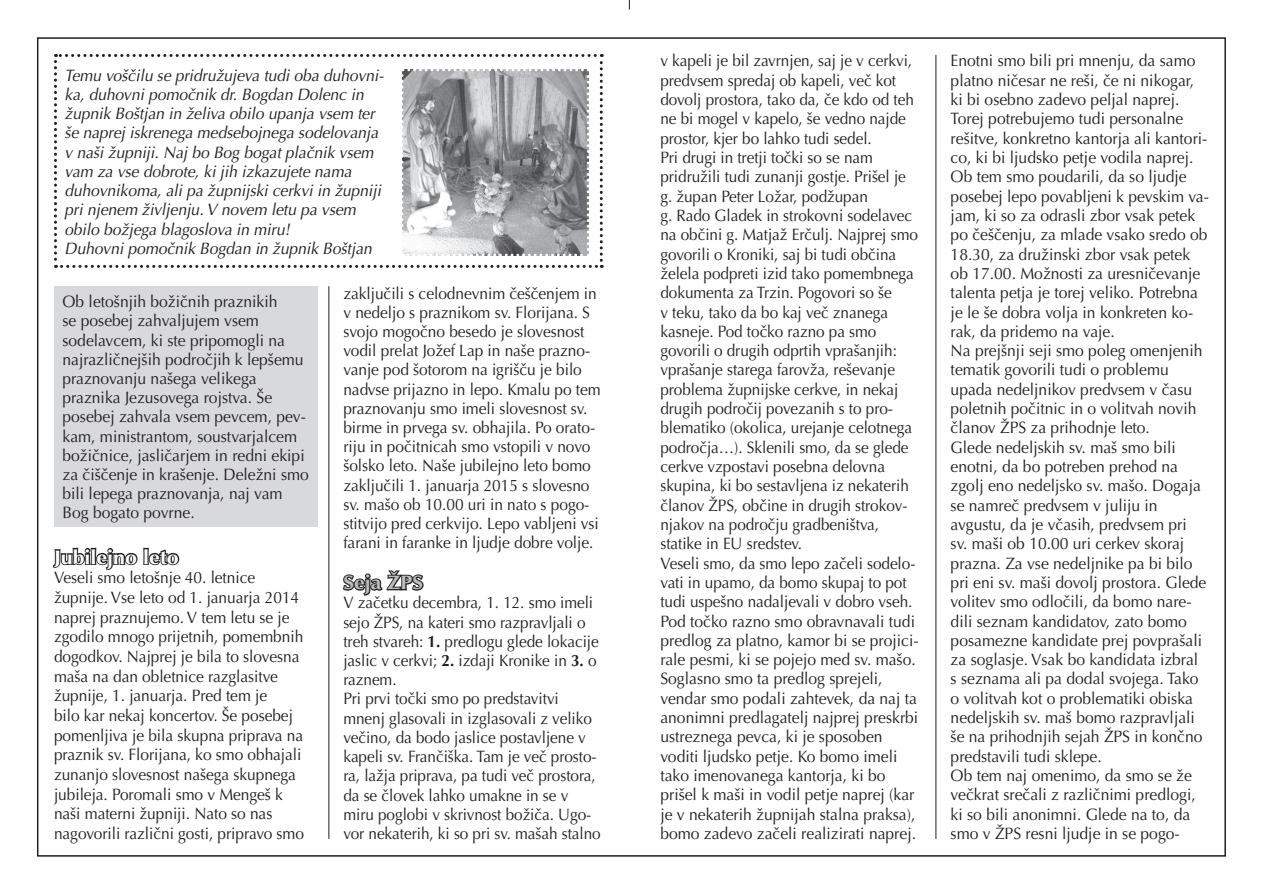
<style>
.page{position:relative;width:1263px;height:893px;background:#fff}
.page>*{position:absolute;margin:0;border:0;box-sizing:border-box;transform-origin:0 0}
.t1{font:700 19.5px "Optima";color:#fff;scale:1.1 1}
.t2{font:700 19.5px "Optima";color:#bcbdc0;scale:1.1 1}
.t3{font:16.5px/19.4px "Optima";letter-spacing:-.005em;color:#231f20;scale:.95 1}
.t4{font:16.5px/19.4px "Optima";letter-spacing:-.005em;color:#231f20;scale:.93 1}
.t5{font:16.5px/19.6px "Optima";letter-spacing:-.005em;color:#231f20;scale:.94 1}
.t6{font:italic 16.5px/19.2px "Optima";letter-spacing:-.005em;color:#231f20;scale:.95 1}
.s1{font-weight:700}
</style>
<div class="page">
<hr style="left:935px;top:55px;width:1px;height:784px;background:#231f20">
<svg style="left:343px;top:570px;width:81px;height:26px"></svg>
<hr style="left:328px;top:286px;width:1px;height:553px;background:#231f20">
<svg style="left:52px;top:547px;width:128px;height:24px"></svg>
<svg style="left:54px;top:54px;width:549px;height:214px"></svg>
<div style="left:54px;top:286px;width:264px;height:241px;background:#d8d9db"></div>
<p class="t6" style="left:65px;top:66px;width:341px">Temu voščilu se pridružujeva tudioba duhovni&shy;ka,duhovnipomočnik dr.Bogdan Dolenc in župnik Boštjan in želiva obilo upanja vsem ter še naprej iskrenega medseboj nega sodelovanja v našižupnij i.Naj bo Bog bogatplačnik vsem vam za vse dobrote,kij ih izkazujete nama duhovnikoma,alipa župnijskicerkviin župnij i prinjenem življenj u.V novem letu pa vsem obilo božjega blagoslova in miru!</p>
<p class="t6" style="left:65px;top:239px;width:329px">Duhovnipomočnik Bogdan in župnik Boštjan</p>
<p class="t3" style="left:63px;top:292px;width:228px">Ob letošnjih božičnih praznikih</p>
<p class="t3" style="left:63px;top:311px;width:261px">se posebej zahvaljujem vsem sodelavcem, ki ste pripomogli na najrazličnejših področjih k lepšemu praznovanju našega velikega praznika Jezusovega rojstva. Še posebej zahvala vsem pevcem, pev&shy;kam, ministrantom, soustvarjalcem božičnice, jasličarjem in redni ekipi za čiščenje in krašenje. Deležni smo bili lepega praznovanja, naj vam<br>Bog bogato povrne.</p>
<p class="t1" style="left:54px;top:546px;width:115px">Jubilejno leto</p>
<p class="t5" style="left:54px;top:568px;width:268px">Veseli smo letošnje 40. letnice župnije. Vse leto od 1. januarja 2014 naprej praznujemo. V tem letu se je zgodilo mnogo prijetnih, pomembnih dogodkov. Najprej je bila to slovesna maša na dan obletnice razglasitve župnije, 1. januarja. Pred tem je<br>bilo kar nekaj koncertov. Še posebej pomenljiva je bila skupna priprava na praznik sv. Florijana, ko smo obhajali zunanjo slovesnost našega skupnega jubileja. Poromali smo v Mengeš k naši materni župniji. Nato so nas nagovorili različni gosti, pripravo smo</p>
<p class="t5" style="left:343px;top:284px;width:275px;line-height:19.2px">zaključili s celodnevnim češčenjem in v nedeljo s praznikom sv. Florijana. S svojo mogočno besedo je slovesnost vodil prelat Jožef Lap in naše prazno&shy;vanje pod šotorom na igrišču je bilo nadvse prijazno in lepo. Kmalu po tem praznovanju smo imeli slovesnost sv. birme in prvega sv. obhajila. Po orato&shy;riju in počitnicah smo vstopili v novo šolsko leto. Naše jubilejno leto bomo zaključili 1. januarja 2015 s slovesno sv. mašo ob 10.00 uri in nato s pogo&shy;stitvijo pred cerkvijo. Lepo vabljeni vsi farani in faranke in ljudje dobre volje.</p>
<p class="t2" style="left:343px;top:571px;width:74px">Seja ŽPS</p>
<p class="t4" style="left:343px;top:593px;width:276px">V začetku decembra, 1. 12. smo imeli sejo ŽPS, na kateri smo razpravljali o treh stvareh: <span class="s1">1.</span> predlogu glede lokacije jaslic v cerkvi; <span class="s1">2.</span> izdaji Kronike in <span class="s1">3.</span> o raznem.</p>
<p class="t4" style="left:343px;top:689px;width:278px">Pri prvi točki smo po predstavitvi mnenj glasovali in izglasovali z veliko večino, da bodo jaslice postavljene v kapeli sv. Frančiška. Tam je več prosto&shy;ra, lažja priprava, pa tudi več prostora, da se človek lahko umakne in se v miru poglobi v skrivnost božiča. Ugo&shy;vor nekaterih, ki so pri sv. mašah stalno</p>
<p class="t4" style="left:660px;top:51px;width:274px">v kapeli je bil zavrnjen, saj je v cerkvi, predvsem spredaj ob kapeli, več kot dovolj prostora, tako da, če kdo od teh ne bi mogel v kapelo, še vedno najde prostor, kjer bo lahko tudi sedel.</p>
<p class="t4" style="left:660px;top:148px;width:265px">Pri drugi in tretji točki so se nam pridružili tudi zunanji gostje. Prišel je g. župan Peter Ložar, podžupan</p>
<p class="t4" style="left:660px;top:206px;width:278px">g. Rado Gladek in strokovni sodelavec na občini g. Matjaž Erčulj. Najprej smo govorili o Kroniki, saj bi tudi občina želela podpreti izid tako pomembnega dokumenta za Trzin. Pogovori so še<br>v teku, tako da bo kaj več znanega kasneje. Pod točko razno pa smo govorili o drugih odprtih vprašanjih: vprašanje starega farovža, reševanje problema župnijske cerkve, in nekaj drugih področij povezanih s to pro&shy;blematiko (okolica, urejanje celotnega področja…). Sklenili smo, da se glede cerkve vzpostavi posebna delovna skupina, ki bo sestavljena iz nekaterih članov ŽPS, občine in drugih strokov&shy;njakov na področju gradbeništva, statike in EU sredstev.</p>
<p class="t4" style="left:660px;top:554px;width:276px">Veseli smo, da smo lepo začeli sodelo&shy;vati in upamo, da bomo skupaj to pot tudi uspešno nadaljevali v dobro vseh.</p>
<p class="t3" style="left:660px;top:611px;width:273px">Pod točko razno smo obravnavali tudi predlog za platno, kamor bi se projici&shy;rale pesmi, ki se pojejo med sv. mašo.<br>Soglasno smo ta predlog sprejeli, vendar smo podali zahtevek, da naj ta anonimni predlagatelj najprej preskrbi ustreznega pevca, ki je sposoben voditi ljudsko petje. Ko bomo imeli tako imenovanega kantorja, ki bo prišel k maši in vodil petje naprej (kar je v nekaterih župnijah stalna praksa), bomo zadevo začeli realizirati naprej.</p>
<p class="t3" style="left:951px;top:51px;width:273px">Enotni smo bili pri mnenju, da samo platno ničesar ne reši, če ni nikogar, ki bi osebno zadevo peljal naprej.<br>Torej potrebujemo tudi personalne rešitve, konkretno kantorja ali kantori&shy;co, ki bi ljudsko petje vodila naprej.<br>Ob tem smo poudarili, da so ljudje posebej lepo povabljeni k pevskim va&shy;jam, ki so za odrasli zbor vsak petek po češčenju, za mlade vsako sredo ob 18.30, za družinski zbor vsak petek ob 17.00. Možnosti za uresničevanje talenta petja je torej veliko. Potrebna je le še dobra volja in konkreten ko&shy;rak, da pridemo na vaje.</p>
<p class="t3" style="left:951px;top:341px;width:267px">Na prejšnji seji smo poleg omenjenih tematik govorili tudi o problemu upada nedeljnikov predvsem v času poletnih počitnic in o volitvah novih članov ŽPS za prihodnje leto.</p>
<p class="t3" style="left:951px;top:438px;width:271px">Glede nedeljskih sv. maš smo bili enotni, da bo potreben prehod na zgolj eno nedeljsko sv. mašo. Dogaja se namreč predvsem v juliju in avgustu, da je včasih, predvsem pri sv. maši ob 10.00 uri cerkev skoraj prazna. Za vse nedeljnike pa bi bilo pri eni sv. maši dovolj prostora. Glede volitev smo odločili, da bomo nare&shy;dili seznam kandidatov, zato bomo posamezne kandidate prej povprašali za soglasje. Vsak bo kandidata izbral s seznama ali pa dodal svojega. Tako o volitvah kot o problematiki obiska nedeljskih sv. maš bomo razpravljali še na prihodnjih sejah ŽPS in končno predstavili tudi sklepe.</p>
<p class="t3" style="left:951px;top:766px;width:259px">Ob tem naj omenimo, da smo se že večkrat srečali z različnimi predlogi, ki so bili anonimni. Glede na to, da smo v ŽPS resni ljudje in se pogo-</p>
</div>
